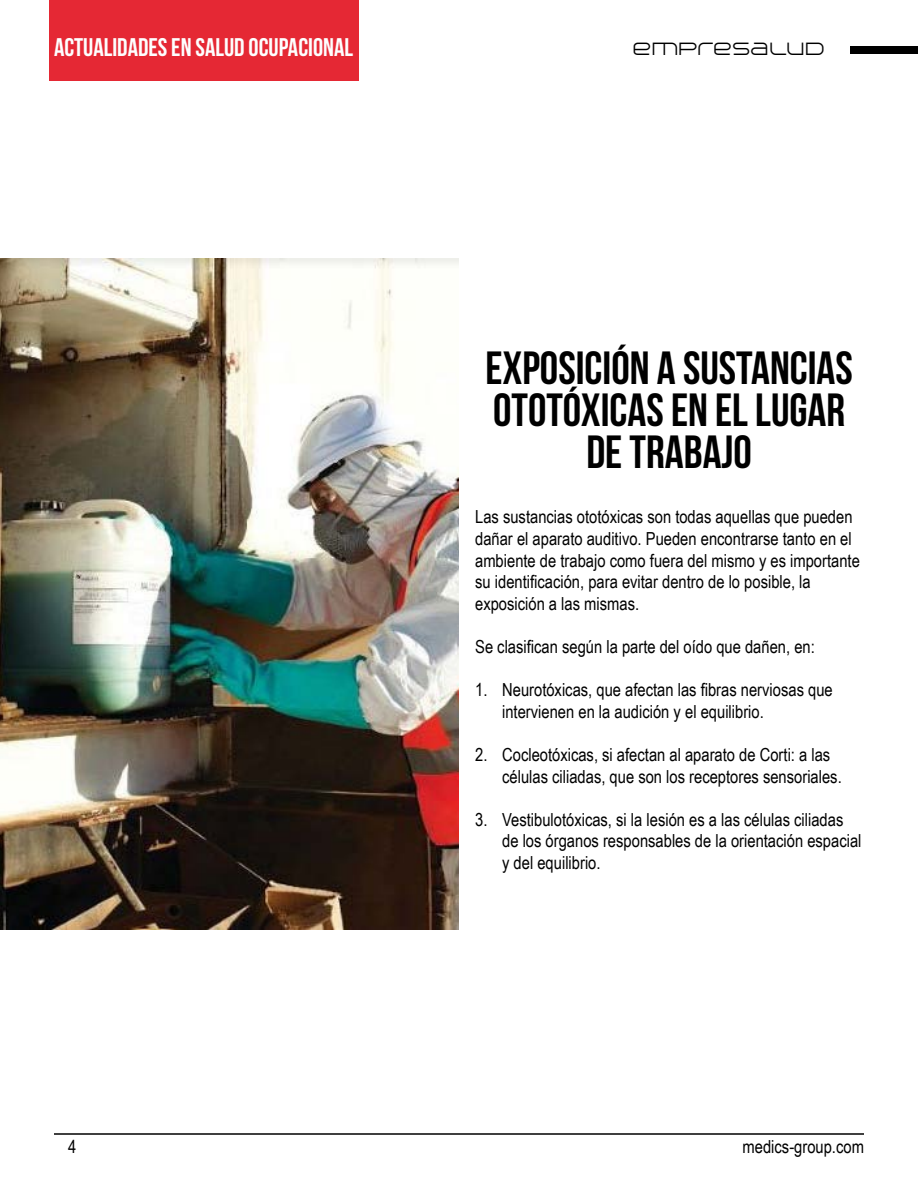
<style>
.page{position:relative;width:918px;height:1188px;background:#fff}
.page>*{position:absolute;margin:0;border:0;box-sizing:border-box;transform-origin:0 0}
.t1{font:46.5px/42px "Bebas Neue";color:#000;text-align:center}
.t2{font:25.5px "Bebas Neue";color:#fefefe}
.t3{font:18px/21.6px "Arial Narrow";color:#000}
.t4{font:300 18px "Arkitech";letter-spacing:-.04em;color:#000}
</style>
<div class="page">
<div style="left:850px;top:47px;width:68px;height:7px;background:#000"></div>
<hr style="left:54px;top:1133px;width:810px;height:2px;background:#000">
<div style="left:49px;top:0;width:310px;height:81px;background:#e52834"></div>
<img style="left:0;top:259px;width:459px;height:670px">
<h2 class="t2" style="left:54px;top:34px;width:301px">ACTUALIDADES EN SALUD OCUPACIONAL</h2>
<p class="t4" style="left:631px;top:37px;width:194px">EMPRESALUD</p>
<h1 class="t1" style="left:485px;top:346px;width:369px">EXPOSICIÓN A SUSTANCIAS<br>OTOTÓXICAS EN EL LUGAR<br>DE TRABAJO</h1>
<p class="t3" style="left:475px;top:506px;width:386px">Las sustancias ototóxicas son todas aquellas que pueden dañar el aparato auditivo. Pueden encontrarse tanto en el ambiente de trabajo como fuera del mismo y es importante su identificación, para evitar dentro de lo posible, la exposición a las mismas.</p>
<p class="t3" style="left:475px;top:635px;width:341px">Se clasifican según la parte del oído que dañen, en:</p>
<p class="t3" style="left:502px;top:678px;width:332px;text-indent:-27px">1. Neurotóxicas, que afectan las fibras nerviosas que intervienen en la audición y el equilibrio.</p>
<p class="t3" style="left:502px;top:743px;width:341px;text-indent:-27px">2. Cocleotóxicas, si afectan al aparato de Corti: a las células ciliadas, que son los receptores sensoriales.</p>
<p class="t3" style="left:502px;top:808px;width:361px;text-indent:-27px">3. Vestibulotóxicas, si la lesión es a las células ciliadas de los órganos responsables de la orientación espacial y del equilibrio.</p>
<p class="t3" style="left:68px;top:1135px;width:10px">4</p>
<p class="t3" style="left:743px;top:1135px;width:123px">medics-group.com</p>
</div>
